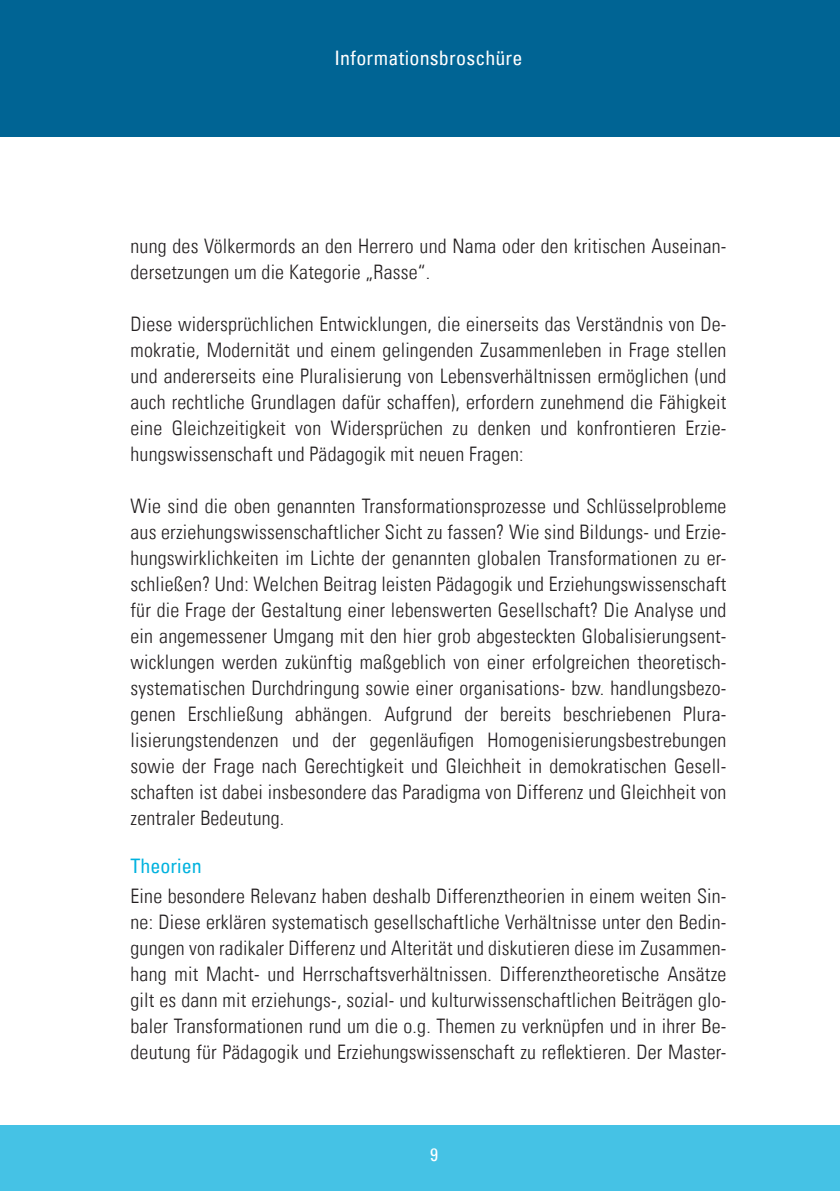
<style>
.page{position:relative;width:840px;height:1191px;background:#fff}
.page>*{position:absolute;margin:0;border:0;box-sizing:border-box;transform-origin:0 0}
.t1{font:20px/26px "Univers Com 47 Light Cond";letter-spacing:.01em;color:#231f20;text-align:justify}
.t2{font:condensed 20px "Univers Com 57";letter-spacing:.01em;color:#fff}
.t3{font:condensed 20px "Univers Com 57";color:#00b2de}
.t4{font:condensed 18px "Univers Com 57";color:#fff}
</style>
<div class="page">
<div style="left:0;top:0;width:839px;height:136px;background:#006494"></div>
<div style="left:0;top:1125px;width:839px;height:66px;background:#45c2e5"></div>
<p class="t2" style="left:334px;top:45px;width:190px">Informationsbroschüre</p>
<p class="t1" style="left:130px;top:233px;width:597px">nung des Völkermords an den Herrero und Nama oder den kritischen Auseinan&shy;dersetzungen um die Kategorie „Rasse“.</p>
<p class="t1" style="left:130px;top:311px;width:597px">Diese widersprüchlichen Entwicklungen, die einerseits das Verständnis von De&shy;mokratie, Modernität und einem gelingenden Zusammenleben in Frage stellen und andererseits eine Pluralisierung von Lebensverhältnissen ermöglichen (und auch rechtliche Grundlagen dafür schaffen), erfordern zunehmend die Fähigkeit eine Gleichzeitigkeit von Widersprüchen zu denken und konfrontieren Erzie&shy;hungswissenschaft und Pädagogik mit neuen Fragen:</p>
<p class="t1" style="left:130px;top:493px;width:597px">Wie sind die oben genannten Transformationsprozesse und Schlüsselprobleme aus erziehungswissenschaftlicher Sicht zu fassen? Wie sind Bildungs- und Erzie&shy;hungswirklichkeiten im Lichte der genannten globalen Transformationen zu er&shy;schließen? Und: Welchen Beitrag leisten Pädagogik und Erziehungswissenschaft für die Frage der Gestaltung einer lebenswerten Gesellschaft? Die Analyse und ein angemessener Umgang mit den hier grob abgesteckten Globalisierungsent&shy;wicklungen werden zukünftig maßgeblich von einer erfolgreichen theoretisch&shy;systematischen Durchdringung sowie einer organisations- bzw. handlungsbezo&shy;genen Erschließung abhängen. Aufgrund der bereits beschriebenen Plura&shy;lisierungstendenzen und der gegenläufigen Homogenisierungsbestrebungen sowie der Frage nach Gerechtigkeit und Gleichheit in demokratischen Gesell&shy;schaften ist dabei insbesondere das Paradigma von Differenz und Gleichheit von zentraler Bedeutung.</p>
<p class="t3" style="left:130px;top:853px;width:73px">Theorien</p>
<p class="t1" style="left:130px;top:883px;width:597px">Eine besondere Relevanz haben deshalb Differenztheorien in einem weiten Sin&shy;ne: Diese erklären systematisch gesellschaftliche Verhältnisse unter den Bedin&shy;gungen von radikaler Differenz und Alterität und diskutieren diese im Zusammen&shy;hang mit Macht- und Herrschaftsverhältnissen. Differenztheoretische Ansätze gilt es dann mit erziehungs-, sozial- und kulturwissenschaftlichen Beiträgen glo&shy;baler Transformationen rund um die o.g. Themen zu verknüpfen und in ihrer Be&shy;deutung für Pädagogik und Erziehungswissenschaft zu reflektieren. Der Master-</p>
<p class="t4" style="left:430px;top:1143px;width:9px">9</p>
</div>
